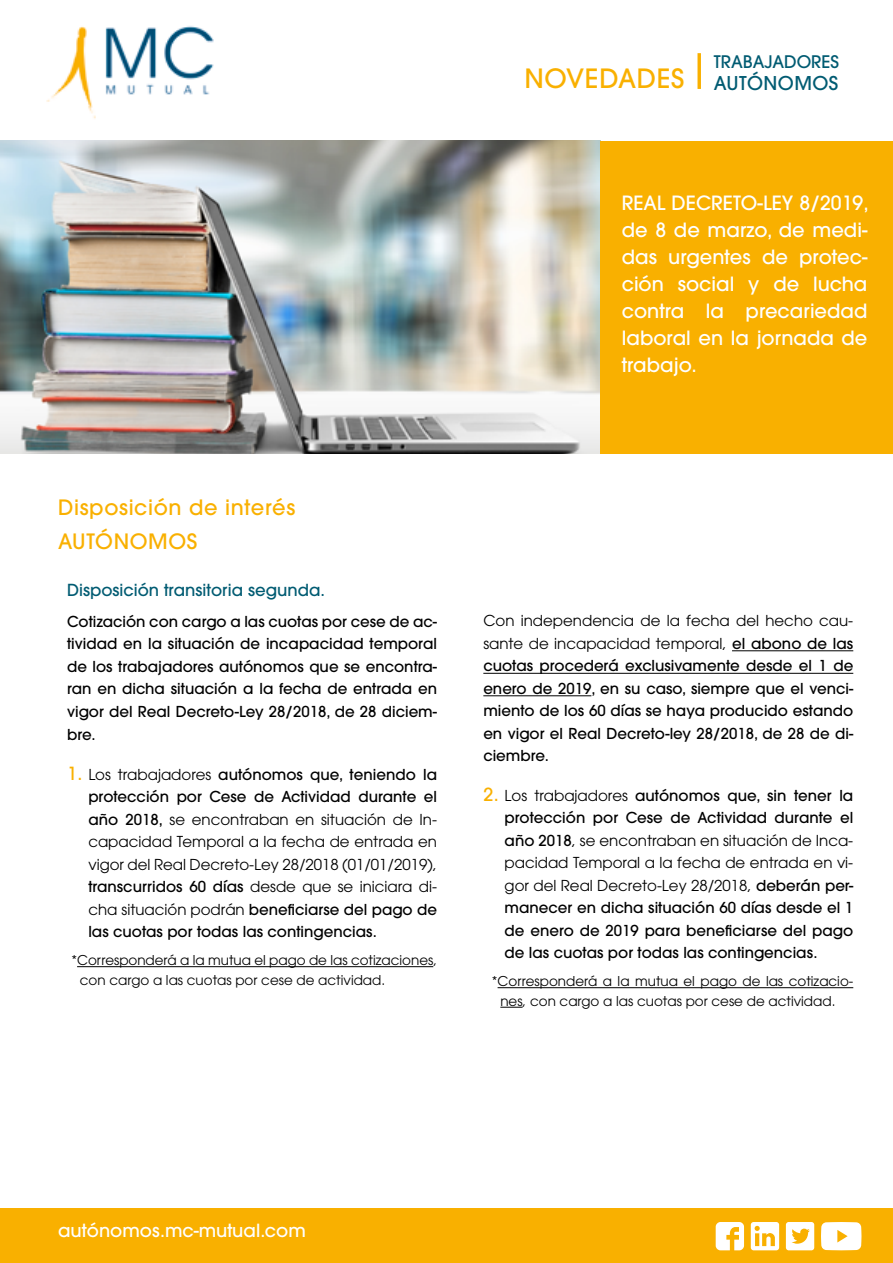
<style>
.page{position:relative;width:893px;height:1263px;background:#fff}
.page>*{position:absolute;margin:0;border:0;box-sizing:border-box;transform-origin:0 0}
.t1{font:500 26.4px "ITC Avant Garde Std";letter-spacing:.025em;color:#f9b000}
.t2{font:500 21px/33.8px "ITC Avant Garde Std";letter-spacing:.03em;color:#f9b000}
.t3{font:500 19.5px/27px "ITC Avant Garde Std";color:#fff;text-align:justify}
.t4{font:500 18.9px "ITC Avant Garde Std";letter-spacing:.025em;color:#005b72}
.t5{font:500 18px "ITC Avant Garde Std";color:#fff}
.t6{font:500 17.25px "ITC Avant Garde Std";color:#005b72}
.t7{font:500 16.5px "ITC Avant Garde Std";color:#005b72}
.t8{font:500 15px/22.5px "ITC Avant Garde Std";color:#000;text-align:justify}
.t9{font:15px/22.5px "ITC Avant Garde Pro";color:#000;text-align:justify}
.t10{font:13.5px/19.5px "ITC Avant Garde Pro";color:#000}
.s1{font-size:18px;color:#f9b000}
.s2{font-family:"ITC Avant Garde Pro";font-weight:400}
.s3{font-family:"ITC Avant Garde Std";font-weight:500}
</style>
<div class="page">
<img style="left:0;top:141px;width:600px;height:312px">
<img style="left:46px;top:26px;width:168px;height:93px">
<div style="left:600px;top:141px;width:293px;height:312px;background:#f9b000"></div>
<div style="left:0;top:1209px;width:893px;height:54px;background:#f9b000"></div>
<svg style="left:716px;top:1222px;width:28px;height:28px"></svg>
<svg style="left:751px;top:1222px;width:28px;height:28px"></svg>
<svg style="left:786px;top:1222px;width:28px;height:28px"></svg>
<svg style="left:821px;top:1222px;width:40px;height:28px"></svg>
<hr style="left:77px;top:966px;width:356px;height:1px;background:#000">
<hr style="left:732px;top:650px;width:121px;height:1px;background:#000">
<hr style="left:483px;top:673px;width:370px;height:1px;background:#000">
<hr style="left:483px;top:695px;width:108px;height:1px;background:#000">
<hr style="left:498px;top:987px;width:355px;height:1px;background:#000">
<svg style="left:500px;top:1007px;width:23px;height:1px"></svg>
<svg style="left:697px;top:53px;width:4px;height:36px"></svg>
<h1 class="t1" style="left:524px;top:62px;width:161px">NOVEDADES</h1>
<p class="t6" style="left:714px;top:50px;width:127px">TRABAJADORES</p>
<p class="t4" style="left:714px;top:71px;width:126px">AUTÓNOMOS</p>
<h3 class="t3" style="left:622px;top:189px;width:249px">REAL DECRETO-LEY 8/2019, de 8 de marzo, de medi&shy;das urgentes de protec&shy;ción social y de lucha contra la precariedad laboral en la jornada de trabajo.</h3>
<h2 class="t2" style="left:58px;top:490px;width:239px">Disposición de interés<br>AUTÓNOMOS</h2>
<p class="t7" style="left:67px;top:579px;width:259px">Disposición transitoria segunda.</p>
<p class="t8" style="left:67px;top:610px;width:371px">Cotización con cargo a las cuotas por cese de ac&shy;tividad en la situación de incapacidad temporal de los trabajadores autónomos que se encontra&shy;ran en dicha situación a la fecha de entrada en vigor del Real Decreto-Ley 28/2018, de 28 diciem&shy;bre.</p>
<p class="t8" style="left:67px;top:763px;width:371px;text-align:right"><span class="s1">1.</span> <span class="s2">Los trabajadores</span> autónomos que, teniendo la protección por Cese de Actividad durante el</p>
<p class="t9" style="left:88px;top:808px;width:350px"><span class="s3">año 2018,</span> se encontraban en situación de In&shy;capacidad Temporal a la fecha de entrada en vigor del Real Decreto-Ley 28/2018 (01/01/2019), <span class="s3">transcurridos 60 días</span> desde que se iniciara di-</p>
<p class="t8" style="left:88px;top:898px;width:350px"><span class="s2">cha situación podrán</span> beneficiarse del pago de las cuotas por todas las contingencias.</p>
<p class="t10" style="left:80px;top:950px;width:359px;text-indent:-9px">*Corresponderá a la mutua el pago de las cotizaciones, con cargo a las cuotas por cese de actividad.</p>
<p class="t9" style="left:483px;top:609px;width:371px">Con independencia de la fecha del hecho cau&shy;sante de incapacidad temporal, <span class="s3">el abono de las</span></p>
<p class="t8" style="left:483px;top:654px;width:371px">cuotas procederá exclusivamente desde el 1 de enero de 2019, en su caso, siempre que el venci&shy;miento de los 60 días se haya producido estando en vigor el Real Decreto-ley 28/2018, de 28 de di&shy;ciembre.</p>
<p class="t8" style="left:483px;top:784px;width:371px;text-align:right"><span class="s1">2.</span> <span class="s2">Los trabajadores</span> autónomos que, sin tener la protección por Cese de Actividad durante el</p>
<p class="t9" style="left:505px;top:829px;width:350px"><span class="s3">año 2018</span>, se encontraban en situación de Inca&shy;pacidad Temporal a la fecha de entrada en vi&shy;gor del Real Decreto-Ley 28/2018, <span class="s3">deberán per-</span></p>
<p class="t8" style="left:505px;top:896px;width:350px">manecer en dicha situación 60 días desde el 1 de enero de 2019 para beneficiarse del pago de las cuotas por todas las contingencias.</p>
<p class="t10" style="left:500px;top:971px;width:354px;text-indent:-9px">*Corresponderá a la mutua el pago de las cotizacio&shy;nes, con cargo a las cuotas por cese de actividad.</p>
<p class="t5" style="left:58px;top:1219px;width:249px">autónomos.mc-mutual.com</p>
</div>
